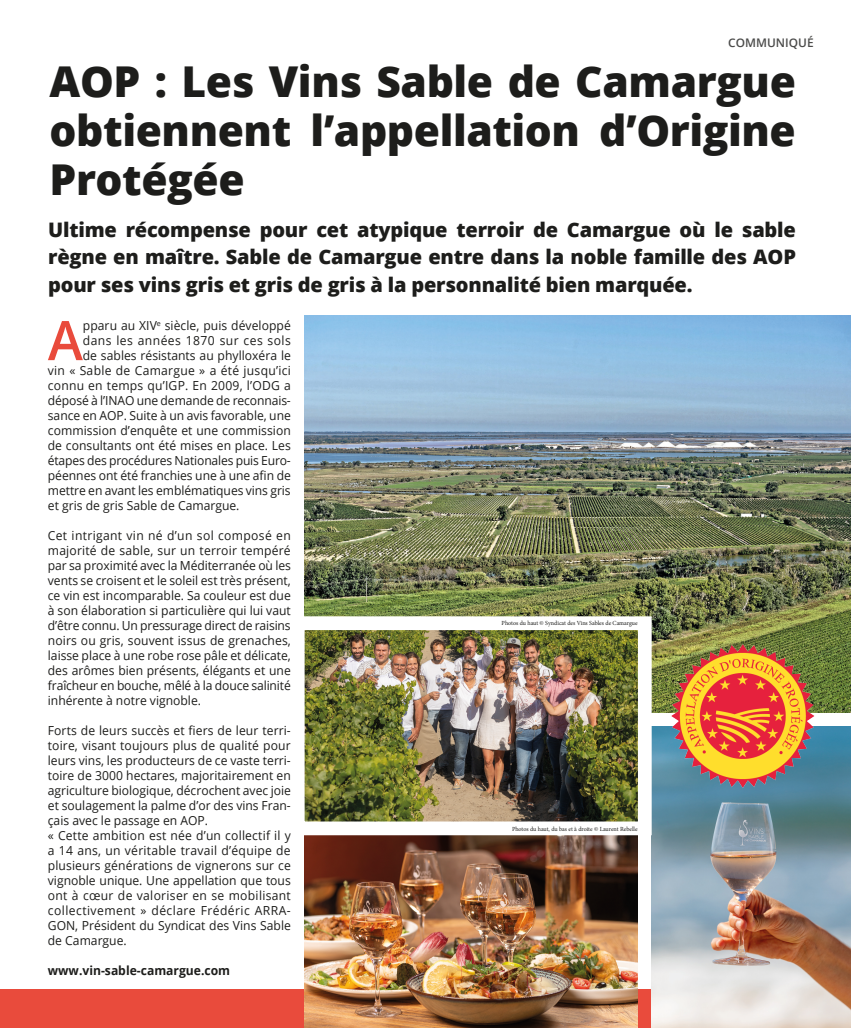
<style>
.page{position:relative;width:851px;height:1028px;background:#fff}
.page>*{position:absolute;margin:0;border:0;box-sizing:border-box;transform-origin:0 0}
.t1{font:600 54.5px "Open Sans";color:#e94b3c}
.t2{font:800 42.5px/48.8px "Open Sans";letter-spacing:-.01em;color:#1d1d1b;text-align:justify}
.t3{font:800 20px/27.5px "Open Sans";letter-spacing:-.01em;color:#1d1d1b;text-align:justify}
.t4{font:12.5px/15px "Open Sans";color:#1d1d1b;text-align:justify}
.t5{font:12.5px "Open Sans";letter-spacing:.025em;color:#1d1d1b}
.t6{font:12.5px "Open Sans";letter-spacing:.035em;color:#1d1d1b}
.t7{font:700 12.5px "Open Sans";color:#1d1d1b}
.t8{font:600 11.88px "Open Sans";color:#4b4b4a}
.t9{font:6.25px "Minion Pro";letter-spacing:-.005em;color:#1d1d1b}
</style>
<div class="page">
<div style="left:0;top:989px;width:850px;height:39px;background:#e94b3c"></div>
<img style="left:304px;top:842px;width:333px;height:185px">
<img style="left:304px;top:315px;width:546px;height:397px">
<img style="left:651px;top:727px;width:199px;height:301px">
<img style="left:304px;top:609px;width:354px;height:233px">
<img style="left:654px;top:627px;width:177px;height:177px">
<p class="t8" style="left:728px;top:35px;width:87px">COMMUNIQUÉ</p>
<h2 class="t2" style="left:50px;top:55px;width:747px">AOP : Les Vins Sable de Camargue obtiennent l’appellation d’Origine Protégée</h2>
<h3 class="t3" style="left:48px;top:214px;width:749px">Ultime récompense pour cet atypique terroir de Camargue où le sable règne en maître. Sable de Camargue entre dans la noble famille des AOP pour ses vins gris et gris de gris à la personnalité bien marquée.</h3>
<h1 class="t1" style="left:48px;top:303px;width:36px">A</h1>
<p class="t4" style="left:83px;top:318px;width:209px">pparu au XIV<sup>e</sup> siècle, puis développé</p>
<p class="t6" style="left:83px;top:332px;width:209px">dans les années 1870 sur ces sols</p>
<p class="t4" style="left:83px;top:348px;width:209px">de sables résistants au phylloxéra le</p>
<p class="t5" style="left:48px;top:362px;width:244px">vin « Sable de Camargue » a été jusqu’ici</p>
<p class="t4" style="left:48px;top:378px;width:244px">connu en temps qu’IGP. En 2009, l’ODG a</p>
<p class="t4" style="left:48px;top:393px;width:244px">déposé à l’INAO une demande de reconnais-</p>
<p class="t4" style="left:48px;top:408px;width:244px">sance en AOP. Suite à un avis favorable, une</p>
<p class="t4" style="left:48px;top:423px;width:244px">commission d’enquête et une commission</p>
<p class="t4" style="left:48px;top:438px;width:244px">de consultants ont été mises en place. Les</p>
<p class="t4" style="left:48px;top:453px;width:244px">étapes des procédures Nationales puis Euro-</p>
<p class="t4" style="left:48px;top:468px;width:244px">péennes ont été franchies une à une afin de</p>
<p class="t4" style="left:48px;top:483px;width:244px">mettre en avant les emblématiques vins gris</p>
<p class="t4" style="left:48px;top:498px;width:193px">et gris de gris Sable de Camargue.</p>
<p class="t4" style="left:48px;top:528px;width:244px">Cet intrigant vin né d’un sol composé en majorité de sable, sur un terroir tempéré par sa proximité avec la Méditerranée où les vents se croisent et le soleil est très présent, ce vin est incomparable. Sa couleur est due à son élaboration si particulière qui lui vaut d’être connu. Un pressurage direct de raisins noirs ou gris, souvent issus de grenaches, laisse place à une robe rose pâle et délicate, des arômes bien présents, élégants et une fraîcheur en bouche, mêlé à la douce salinité inhérente à notre vignoble.</p>
<p class="t4" style="left:48px;top:723px;width:244px;text-align:left">Forts de leurs succès et fiers de leur terri&shy;toire, visant toujours plus de qualité pour leurs vins, les producteurs de ce vaste terri&shy;toire de 3000 hectares, majoritairement en agriculture biologique, décrochent avec joie et soulagement la palme d’or des vins Fran&shy;çais avec le passage en AOP.<br>« Cette ambition est née d’un collectif il y a 14 ans, un véritable travail d’équipe de plusieurs générations de vignerons sur ce vignoble unique. Une appellation que tous ont à cœur de valoriser en se mobilisant collectivement » déclare Frédéric ARRA-GON, Président du Syndicat des Vins Sable de Camargue.</p>
<p class="t7" style="left:48px;top:962px;width:184px">www.vin-sable-camargue.com</p>
<p class="t9" style="left:501px;top:618px;width:137px">Photos du haut © Syndicat des Vins Sables de Camargue</p>
<p class="t9" style="left:512px;top:824px;width:127px">Photos du haut, du bas et à droite © Laurent Rebelle</p>
</div>
